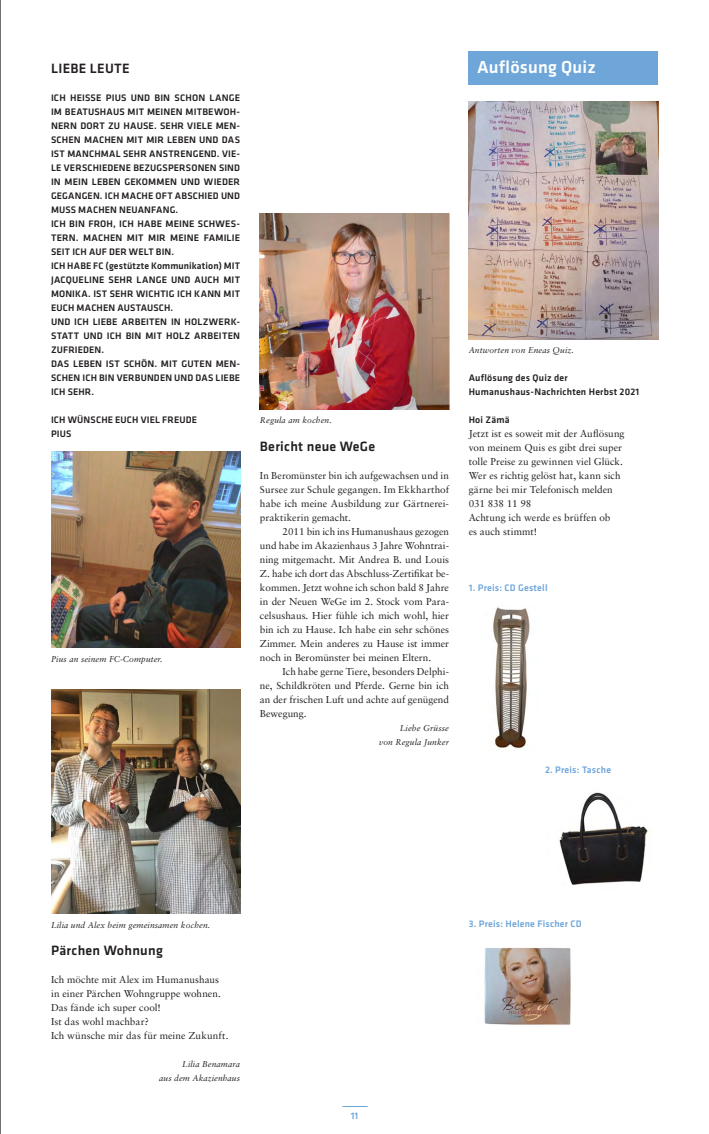
<style>
.page{position:relative;width:709px;height:1134px;background:#fff}
.page>*{position:absolute;margin:0;border:0;box-sizing:border-box;transform-origin:0 0}
.t1{font:500 18px "Klavika";letter-spacing:.01em;color:#fff}
.t2{font:500 14px "Klavika";letter-spacing:.02em;color:#231f20}
.t3{font:10px/14px "Sabon";color:#231f20;text-align:justify}
.t4{font:500 9.8px/14px "Klavika";letter-spacing:.015em;color:#231f20}
.t5{font:500 9.8px "Klavika";letter-spacing:.02em;color:#6ea6d9}
.t6{font:italic 8.5px/14px "Sabon";letter-spacing:.01em;color:#231f20;text-align:right}
</style>
<div class="page">
<svg style="left:342px;top:1106px;width:26px;height:1px"></svg>
<hr style="left:0;top:0;width:1px;height:1134px;background:#231f20">
<div style="left:469px;top:51px;width:189px;height:33px;background:#6ea6d9"></div>
<img style="left:260px;top:213px;width:189px;height:196px">
<img style="left:51px;top:689px;width:189px;height:224px">
<img style="left:493px;top:605px;width:37px;height:145px">
<img style="left:559px;top:792px;width:91px;height:93px">
<img style="left:484px;top:947px;width:87px;height:78px">
<img style="left:51px;top:451px;width:189px;height:196px">
<img style="left:469px;top:101px;width:189px;height:238px">
<h2 class="t2" style="left:51px;top:59px;width:80px">LIEBE LEUTE</h2>
<p class="t4" style="left:51px;top:91px;width:190px">ICH HEISSE PIUS UND BIN SCHON LANGE<br>IM BEATUSHAUS MIT MEINEN MITBEWOH-<br>NERN DORT ZU HAUSE. SEHR VIELE MEN-<br>SCHEN MACHEN MIT MIR LEBEN UND DAS<br>IST MANCHMAL SEHR ANSTRENGEND. VIE-<br>LE VERSCHIEDENE BEZUGSPERSONEN SIND<br>IN MEIN LEBEN GEKOMMEN UND WIEDER<br>GEGANGEN. ICH MACHE OFT ABSCHIED UND<br>MUSS MACHEN NEUANFANG.<br>ICH BIN FROH, ICH HABE MEINE SCHWES-<br>TERN. MACHEN MIT MIR MEINE FAMILIE<br>SEIT ICH AUF DER WELT BIN.<br>ICH HABE FC (gestützte Kommunikation) MIT<br>JACQUELINE SEHR LANGE UND AUCH MIT<br>MONIKA. IST SEHR WICHTIG ICH KANN MIT<br>EUCH MACHEN AUSTAUSCH.<br>UND ICH LIEBE ARBEITEN IN HOLZWERK-<br>STATT UND ICH BIN MIT HOLZ ARBEITEN<br>ZUFRIEDEN.<br>DAS LEBEN IST SCHÖN. MIT GUTEN MEN-<br>SCHEN ICH BIN VERBUNDEN UND DAS LIEBE<br>ICH SEHR.</p>
<p class="t4" style="left:51px;top:413px;width:148px">ICH WÜNSCHE EUCH VIEL FREUDE<br>PIUS</p>
<p class="t6" style="left:51px;top:651px;width:113px">Pius an seinem FC-Computer.</p>
<h1 class="t1" style="left:477px;top:55px;width:120px">Auflösung Quiz</h1>
<p class="t6" style="left:260px;top:413px;width:73px">Regula am kochen.</p>
<h2 class="t2" style="left:260px;top:437px;width:117px">Bericht neue WeGe</h2>
<p class="t3" style="left:260px;top:469px;width:190px">In Beromünster bin ich aufgewachsen und in Sursee zur Schule gegangen. Im Ekkharthof habe ich meine Ausbildung zur Gärtnerei&shy;praktikerin gemacht.</p>
<p class="t3" style="left:260px;top:525px;width:191px;text-indent:23px">2011 bin ich ins Humanushaus gezogen und habe im Akazienhaus 3 Jahre Wohntrai&shy;ning mitgemacht. Mit Andrea B. und Louis Z. habe ich dort das Abschluss-Zertifikat be&shy;kommen. Jetzt wohne ich schon bald 8 Jahre in der Neuen WeGe im 2. Stock vom Para&shy;celsushaus. Hier fühle ich mich wohl, hier bin ich zu Hause. Ich habe ein sehr schönes Zimmer. Mein anderes zu Hause ist immer noch in Beromünster bei meinen Eltern.</p>
<p class="t3" style="left:260px;top:665px;width:190px;text-indent:23px">Ich habe gerne Tiere, besonders Delphi&shy;ne, Schildkröten und Pferde. Gerne bin ich an der frischen Luft und achte auf genügend Bewegung.</p>
<p class="t6" style="left:379px;top:721px;width:71px">Liebe Grüsse<br>von Regula Junker</p>
<p class="t6" style="left:469px;top:343px;width:107px">Antworten von Eneas Quiz.</p>
<p class="t4" style="left:469px;top:371px;width:172px">Auflösung des Quiz der<br>Humanushaus-Nachrichten Herbst 2021</p>
<p class="t4" style="left:469px;top:413px;width:42px">Hoi Zämä</p>
<p class="t3" style="left:469px;top:427px;width:157px;text-align:left">Jetzt ist es soweit mit der Auflösung von meinem Quis es gibt drei super tolle Preise zu gewinnen viel Glück.<br>Wer es richtig gelöst hat, kann sich gärne bei mir Telefonisch melden<br>031 838 11 98<br>Achtung ich werde es brüffen ob<br>es auch stimmt!</p>
<p class="t5" style="left:469px;top:581px;width:80px">1. Preis: CD Gestell</p>
<p class="t5" style="left:545px;top:763px;width:67px">2. Preis: Tasche</p>
<p class="t6" style="left:51px;top:917px;width:161px">Lilia und Alex beim gemeinsamen kochen.</p>
<h2 class="t2" style="left:51px;top:941px;width:113px">Pärchen Wohnung</h2>
<p class="t3" style="left:51px;top:973px;width:179px;text-align:left">Ich möchte mit Alex im Humanushaus in einer Pärchen Wohngruppe wohnen.<br>Das fände ich super cool!<br>Ist das wohl machbar?<br>Ich wünsche mir das für meine Zukunft.</p>
<p class="t6" style="left:159px;top:1057px;width:82px">Lilia Benamara<br>aus dem Akazienhaus</p>
<p class="t5" style="left:351px;top:1109px;width:9px">11</p>
<p class="t5" style="left:469px;top:917px;width:115px">3. Preis: Helene Fischer CD</p>
</div>
